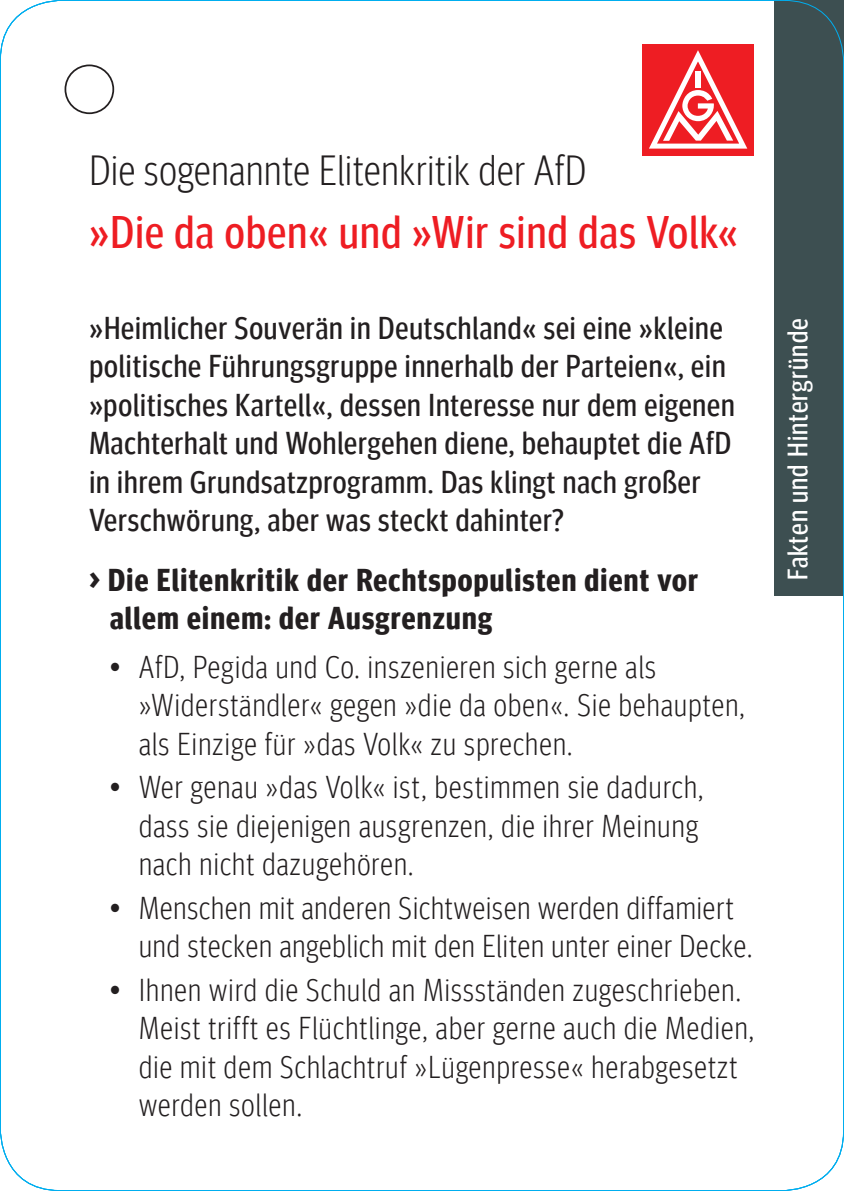
<style>
.page{position:relative;width:844px;height:1191px;background:#fff}
.page>*{position:absolute;margin:0;border:0;box-sizing:border-box;transform-origin:0 0}
.t1{font:45.5px "Meta Headline Cond";letter-spacing:.03em;color:#ee1d23}
.t2{font:300 42px "Meta Headline Cond";letter-spacing:.02em;color:#231f20}
.t3{font:300 31.5px/38.5px "Meta Headline Cond";letter-spacing:.04em;color:#231f20}
.t4{font:31.5px/38.5px "Meta Headline Cond";letter-spacing:.03em;color:#231f20}
.t5{font:700 31.5px/38.5px "Meta Headline Cond";letter-spacing:.04em;color:#231f20}
.t6{font:28px "Meta Headline Cond";letter-spacing:.04em;color:#fff}
</style>
<div class="page">
<div style="left:642px;top:44px;width:111px;height:111px;background:#ee1d23"></div>
<svg style="left:649px;top:50px;width:99px;height:99px"></svg>
<div style="left:64px;top:64px;width:50px;height:50px;border:2px solid #231f20;border-radius:50%"></div>
<div style="left:774px;top:0;width:69px;height:595px;background:#3d4f51"></div>
<h2 class="t2" style="left:89px;top:146px;width:498px">Die sogenannte Elitenkritik der AfD</h2>
<h1 class="t1" style="left:89px;top:206px;width:649px">»Die da oben« und »Wir sind das Volk«</h1>
<p class="t4" style="left:89px;top:308px;width:646px">»Heimlicher Souverän in Deutschland« sei eine »kleine politische Führungsgruppe innerhalb der Parteien«, ein »politisches Kartell«, dessen Interesse nur dem eigenen Machterhalt und Wohlergehen diene, behauptet die AfD in ihrem Grundsatzprogramm. Das klingt nach großer Verschwörung, aber was steckt dahinter?</p>
<p class="t5" style="left:110px;top:560px;width:589px;text-indent:-21px">&gt; Die Elitenkritik der Rechtspopulisten dient vor allem einem: der Ausgrenzung</p>
<p class="t3" style="left:139px;top:647px;width:607px;text-indent:-30px">• AfD, Pegida und Co. inszenieren sich gerne als »Widerständler« gegen »die da oben«. Sie behaupten, als Einzige für »das Volk« zu sprechen.</p>
<p class="t3" style="left:139px;top:768px;width:566px;text-indent:-30px">• Wer genau »das Volk« ist, bestimmen sie dadurch, dass sie diejenigen ausgrenzen, die ihrer Meinung nach nicht dazugehören.</p>
<p class="t3" style="left:139px;top:888px;width:614px;text-indent:-30px">• Menschen mit anderen Sichtweisen werden diffamiert und stecken angeblich mit den Eliten unter einer Decke.</p>
<p class="t3" style="left:139px;top:970px;width:616px;text-indent:-30px">• Ihnen wird die Schuld an Missständen zugeschrieben.<br>Meist trifft es Flüchtlinge, aber gerne auch die Medien, die mit dem Schlachtruf »Lügenpresse« herabgesetzt werden sollen.</p>
<p class="t6" style="left:781px;top:579px;width:262px;rotate:-90deg">Fakten und Hintergründe</p>
</div>
